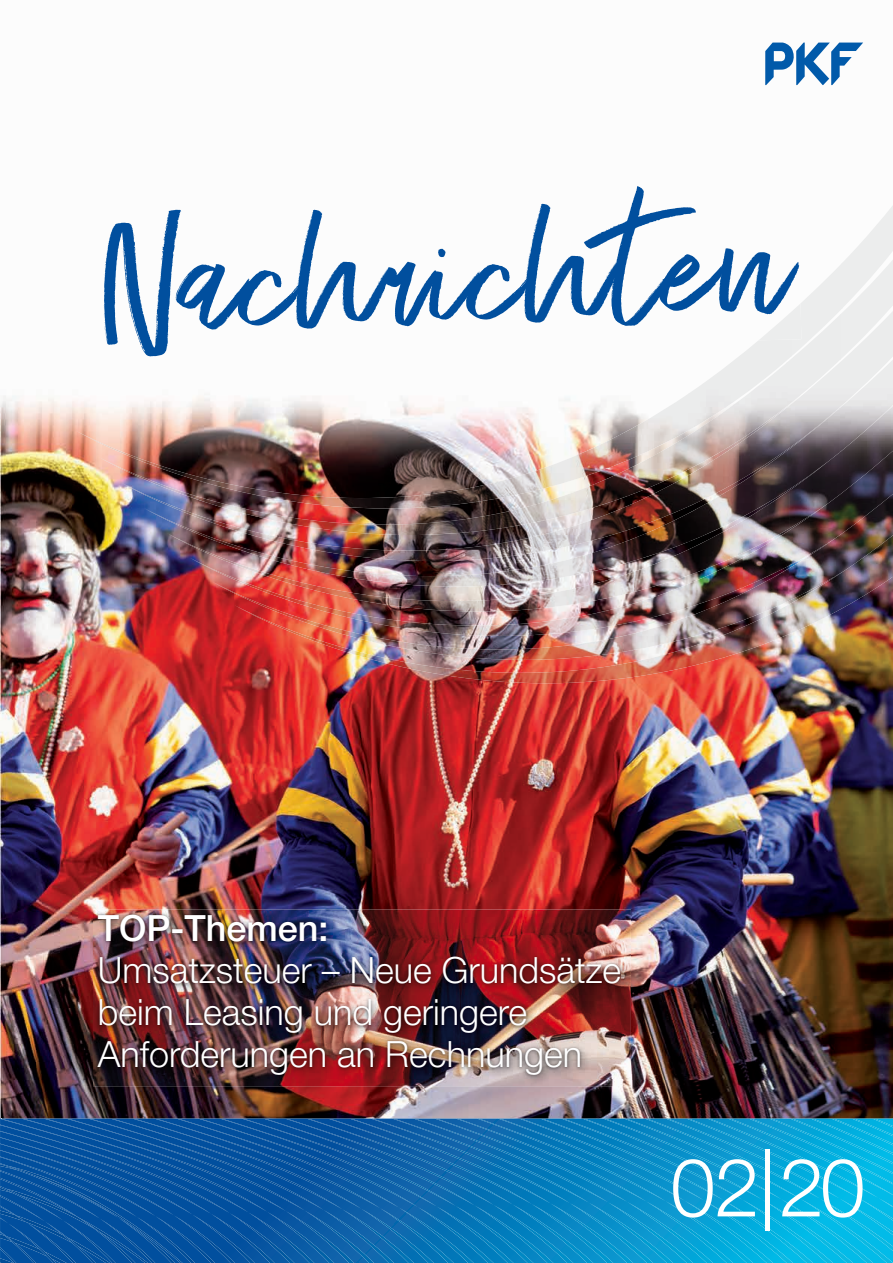
<style>
.page{position:relative;width:893px;height:1263px;background:#fff}
.page>*{position:absolute;margin:0;border:0;box-sizing:border-box;transform-origin:0 0}
.t1{font:173.55px "Exceptional";color:#014f9e}
.t2{font:300 81px "Helvetica Neue LT";color:#fff}
.t3{font:300 36px/42px "Helvetica Neue LT";color:#fff}
.t4{font:500 36px "Helvetica Neue LT";color:#fff}
</style>
<div class="page">
<img style="left:0;top:42px;width:893px;height:1077px">
<img style="left:93px;top:910px;width:538px;height:176px">
<img style="left:94px;top:912px;width:530px;height:166px">
<svg style="left:765px;top:43px;width:98px;height:42px"></svg>
<img style="left:842px;top:205px;width:51px;height:54px">
<img style="left:791px;top:263px;width:48px;height:48px">
<img style="left:688px;top:340px;width:99px;height:64px">
<img style="left:637px;top:393px;width:52px;height:11px">
<img style="left:75px;top:430px;width:65px;height:29px">
<img style="left:535px;top:425px;width:93px;height:64px">
<img style="left:176px;top:458px;width:359px;height:31px">
<img style="left:758px;top:303px;width:43px;height:37px">
<img style="left:839px;top:259px;width:54px;height:52px">
<img style="left:787px;top:314px;width:3px;height:91px">
<img style="left:734px;top:362px;width:53px;height:81px">
<img style="left:628px;top:404px;width:106px;height:72px">
<img style="left:98px;top:457px;width:78px;height:32px">
<img style="left:575px;top:469px;width:54px;height:42px">
<img style="left:188px;top:489px;width:387px;height:22px">
<div style="left:790px;top:311px;width:103px;height:95px;background:#ebecec"></div>
<img style="left:738px;top:405px;width:53px;height:46px">
<img style="left:687px;top:443px;width:52px;height:8px">
<img style="left:121px;top:483px;width:67px;height:29px">
<img style="left:584px;top:476px;width:95px;height:42px">
<img style="left:224px;top:511px;width:361px;height:30px">
<img style="left:786px;top:408px;width:3px;height:82px">
<img style="left:679px;top:451px;width:108px;height:72px">
<img style="left:144px;top:508px;width:80px;height:34px">
<img style="left:572px;top:518px;width:107px;height:17px">
<img style="left:789px;top:406px;width:104px;height:88px">
<img style="left:737px;top:490px;width:53px;height:45px">
<img style="left:167px;top:533px;width:63px;height:28px">
<img style="left:633px;top:523px;width:105px;height:12px">
<img style="left:792px;top:451px;width:101px;height:43px">
<img style="left:742px;top:528px;width:46px;height:7px">
<img style="left:190px;top:558px;width:44px;height:32px">
<img style="left:788px;top:494px;width:105px;height:41px">
<img style="left:212px;top:581px;width:22px;height:38px">
<img style="left:234px;top:535px;width:659px;height:148px">
<svg style="left:0;top:1119px;width:893px;height:144px;background:#0d79b9"></svg>
<h1 class="t1" style="left:95px;top:158px;width:693px;rotate:-2deg">Nachrichten</h1>
<p class="t4" style="left:98px;top:907px;width:232px">TOP-Themen:</p>
<p class="t3" style="left:98px;top:949px;width:525px">Umsatzsteuer – Neue Grundsätze beim Leasing und geringere<br>Anforderungen an Rechnungen</p>
<h2 class="t2" style="left:670px;top:1138px;width:196px">02|20</h2>
</div>
